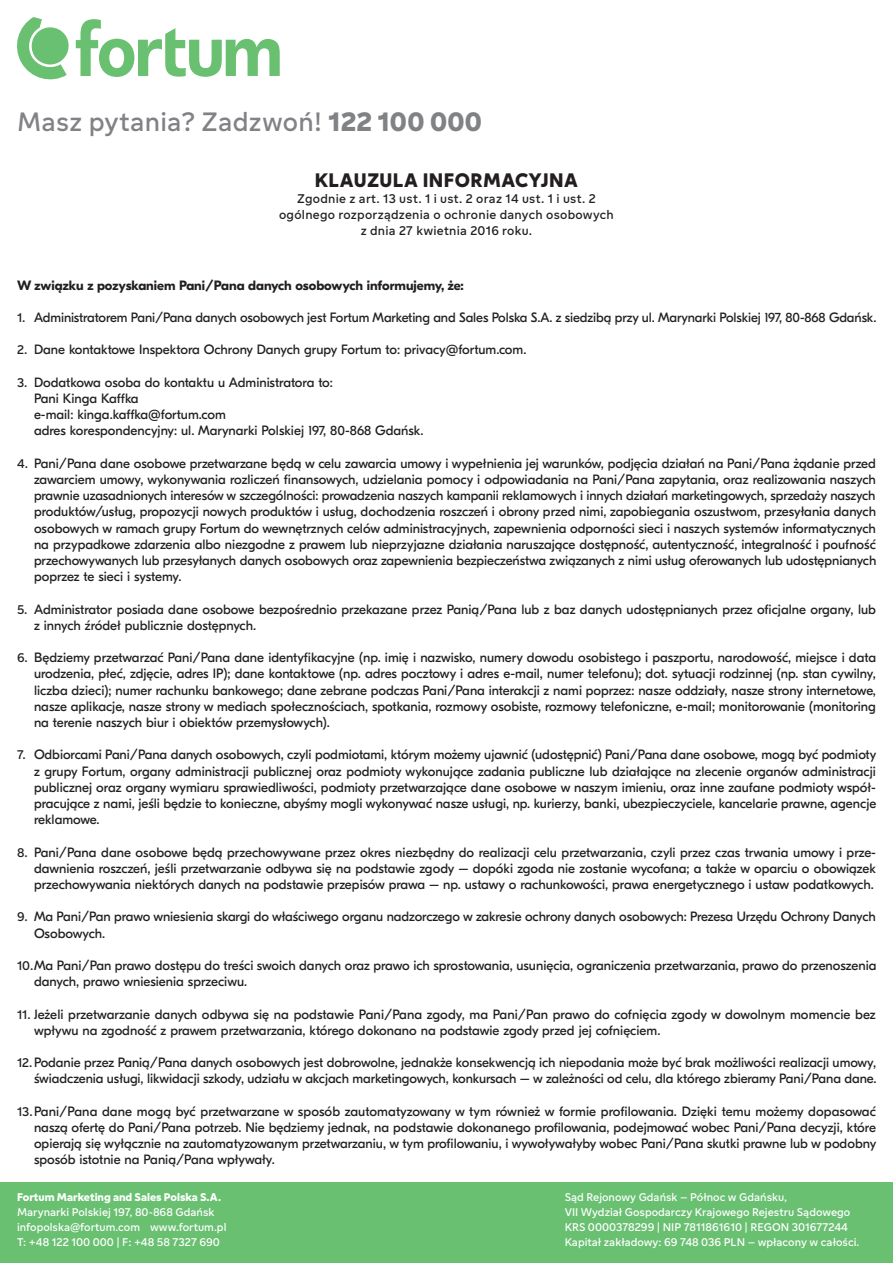
<style>
.page{position:relative;width:893px;height:1263px;background:#fff}
.page>*{position:absolute;margin:0;border:0;box-sizing:border-box;transform-origin:0 0}
.t1{font:28.5px "Fortum Sans";letter-spacing:.01em;color:#808285}
.t2{font:700 21px "Fortum Sans";letter-spacing:.02em;color:#231f20}
.Paragraph_Style_1{font:13.5px/16.2px "GT Eesti Pro Display";letter-spacing:-.005em;color:#231f20;text-align:justify}
.t3{font:13.5px "Fortum Sans";letter-spacing:.02em;color:#231f20}
.Paragraph_Style_1-2{font:700 13.5px "GT Eesti Pro Display";color:#231f20}
.t4{font:12px/15px "Fortum Sans";color:#fff}
.t5{font:700 12px "Fortum Sans";color:#fff}
.s1{font-weight:700}
.s2{font-family:"Fortum Sans"}
</style>
<div class="page">
<div style="left:0;top:1182px;width:893px;height:81px;background:#69c071"></div>
<svg style="left:17px;top:17px;width:263px;height:63px"></svg>
<h1 class="t1" style="left:17px;top:106px;width:466px">Masz pytania? Zadzwoń! <span class="s1">122 100 000</span></h1>
<p class="t2" style="left:315px;top:167px;width:265px">KLAUZULA INFORMACYJNA</p>
<p class="t3" style="left:297px;top:191px;width:300px">Zgodnie z art. 13 ust. 1 i ust. 2 oraz 14 ust. 1 i ust. 2</p>
<p class="t3" style="left:279px;top:207px;width:336px">ogólnego rozporządzenia o ochronie danych osobowych</p>
<p class="t3" style="left:361px;top:223px;width:173px">z dnia 27 kwietnia 2016 roku.</p>
<p class="Paragraph_Style_1-2" style="left:17px;top:277px;width:448px">W związku z pozyskaniem Pani/Pana danych osobowych informujemy, że:</p>
<p class="Paragraph_Style_1" style="left:17px;top:310px;width:861px"><span class="s2">1.</span> Administratorem Pani/Pana danych osobowych jest Fortum Marketing and Sales Polska S.A. z siedzibą przy ul. Marynarki Polskiej 197, 80-868 Gdańsk.</p>
<p class="Paragraph_Style_1" style="left:17px;top:342px;width:511px"><span class="s2">2.</span> Dane kontaktowe Inspektora Ochrony Danych grupy Fortum to: privacy@fortum.com.</p>
<p class="Paragraph_Style_1" style="left:17px;top:374px;width:317px"><span class="s2">3.</span> Dodatkowa osoba do kontaktu u Administratora to:</p>
<p class="Paragraph_Style_1" style="left:34px;top:391px;width:106px">Pani Kinga Kaffka</p>
<p class="Paragraph_Style_1" style="left:34px;top:407px;width:193px">e-mail: kinga.kaffka@fortum.com</p>
<p class="Paragraph_Style_1" style="left:34px;top:423px;width:391px">adres korespondencyjny: ul. Marynarki Polskiej 197, 80-868 Gdańsk.</p>
<p class="Paragraph_Style_1" style="left:34px;top:455px;width:844px;text-indent:-17px"><span class="s2">4.</span> Pani/Pana dane osobowe przetwarzane będą w celu zawarcia umowy i wypełnienia jej warunków, podjęcia działań na Pani/Pana żądanie przed zawarciem umowy, wykonywania rozliczeń finansowych, udzielania pomocy i odpowiadania na Pani/Pana zapytania, oraz realizowania naszych prawnie uzasadnionych interesów w szczególności: prowadzenia naszych kampanii reklamowych i innych działań marketingowych, sprzedaży naszych produktów/usług, propozycji nowych produktów i usług, dochodzenia roszczeń i obrony przed nimi, zapobiegania oszustwom, przesyłania danych osobowych w ramach grupy Fortum do wewnętrznych celów administracyjnych, zapewnienia odporności sieci i naszych systemów informatycznych na przypadkowe zdarzenia albo niezgodne z prawem lub nieprzyjazne działania naruszające dostępność, autentyczność, integralność i poufność przechowywanych lub przesyłanych danych osobowych oraz zapewnienia bezpieczeństwa związanych z nimi usług oferowanych lub udostępnianych poprzez te sieci i systemy.</p>
<p class="Paragraph_Style_1" style="left:34px;top:601px;width:843px;text-indent:-17px"><span class="s2">5.</span> Administrator posiada dane osobowe bezpośrednio przekazane przez Panią/Pana lub z baz danych udostępnianych przez oficjalne organy, lub z innych źródeł publicznie dostępnych.</p>
<p class="Paragraph_Style_1" style="left:34px;top:650px;width:843px;text-indent:-17px"><span class="s2">6.</span> Będziemy przetwarzać Pani/Pana dane identyfikacyjne (np. imię i nazwisko, numery dowodu osobistego i paszportu, narodowość, miejsce i data urodzenia, płeć, zdjęcie, adres IP); dane kontaktowe (np. adres pocztowy i adres e-mail, numer telefonu); dot. sytuacji rodzinnej (np. stan cywilny, liczba dzieci); numer rachunku bankowego; dane zebrane podczas Pani/Pana interakcji z nami poprzez: nasze oddziały, nasze strony internetowe, nasze aplikacje, nasze strony w mediach społecznościach, spotkania, rozmowy osobiste, rozmowy telefoniczne, e-mail; monitorowanie (monitoring na terenie naszych biur i obiektów przemysłowych).</p>
<p class="Paragraph_Style_1" style="left:34px;top:747px;width:844px;text-indent:-17px"><span class="s2">7.</span> Odbiorcami Pani/Pana danych osobowych, czyli podmiotami, którym możemy ujawnić (udostępnić) Pani/Pana dane osobowe, mogą być podmioty z grupy Fortum, organy administracji publicznej oraz podmioty wykonujące zadania publiczne lub działające na zlecenie organów administracji publicznej oraz organy wymiaru sprawiedliwości, podmioty przetwarzające dane osobowe w naszym imieniu, oraz inne zaufane podmioty współ&shy;pracujące z nami, jeśli będzie to konieczne, abyśmy mogli wykonywać nasze usługi, np. kurierzy, banki, ubezpieczyciele, kancelarie prawne, agencje reklamowe.</p>
<p class="Paragraph_Style_1" style="left:34px;top:844px;width:843px;text-indent:-17px"><span class="s2">8.</span> Pani/Pana dane osobowe będą przechowywane przez okres niezbędny do realizacji celu przetwarzania, czyli przez czas trwania umowy i prze&shy;dawnienia roszczeń, jeśli przetwarzanie odbywa się na podstawie zgody – dopóki zgoda nie zostanie wycofana; a także w oparciu o obowiązek przechowywania niektórych danych na podstawie przepisów prawa – np. ustawy o rachunkowości, prawa energetycznego i ustaw podatkowych.</p>
<p class="Paragraph_Style_1" style="left:34px;top:909px;width:843px;text-indent:-17px"><span class="s2">9.</span> Ma Pani/Pan prawo wniesienia skargi do właściwego organu nadzorczego w zakresie ochrony danych osobowych: Prezesa Urzędu Ochrony Danych<br>Osobowych.</p>
<p class="Paragraph_Style_1" style="left:34px;top:958px;width:844px;text-indent:-17px"><span class="s2">10.</span>Ma Pani/Pan prawo dostępu do treści swoich danych oraz prawo ich sprostowania, usunięcia, ograniczenia przetwarzania, prawo do przenoszenia danych, prawo wniesienia sprzeciwu.</p>
<p class="Paragraph_Style_1" style="left:34px;top:1006px;width:843px;text-indent:-17px"><span class="s2">11.</span> Jeżeli przetwarzanie danych odbywa się na podstawie Pani/Pana zgody, ma Pani/Pan prawo do cofnięcia zgody w dowolnym momencie bez wpływu na zgodność z prawem przetwarzania, którego dokonano na podstawie zgody przed jej cofnięciem.</p>
<p class="Paragraph_Style_1" style="left:17px;top:1055px;width:861px;text-align:right"><span class="s2">12.</span>Podanie przez Panią/Pana danych osobowych jest dobrowolne, jednakże konsekwencją ich niepodania może być brak możliwości realizacji umowy, świadczenia usługi, likwidacji szkody, udziału w akcjach marketingowych, konkursach – w zależności od celu, dla którego zbieramy Pani/Pana dane.</p>
<p class="Paragraph_Style_1" style="left:34px;top:1103px;width:844px;text-indent:-17px"><span class="s2">13.</span>Pani/Pana dane mogą być przetwarzane w sposób zautomatyzowany w tym również w formie profilowania. Dzięki temu możemy dopasować naszą ofertę do Pani/Pana potrzeb. Nie będziemy jednak, na podstawie dokonanego profilowania, podejmować wobec Pani/Pana decyzji, które opierają się wyłącznie na zautomatyzowanym przetwarzaniu, w tym profilowaniu, i wywoływałyby wobec Pani/Pana skutki prawne lub w podobny sposób istotnie na Panią/Pana wpływały.</p>
<p class="t5" style="left:17px;top:1190px;width:206px">Fortum Marketing and Sales Polska S.A.</p>
<p class="t4" style="left:17px;top:1204px;width:211px">Marynarki Polskiej 197, 80-868 Gdańsk infopolska@fortum.com www.fortum.pl<br>T: +48 122 100 000 | F: +48 58 7327 690</p>
<p class="t4" style="left:565px;top:1189px;width:296px">Sąd Rejonowy Gdańsk – Północ w Gdańsku,<br>VII Wydział Gospodarczy Krajowego Rejestru Sądowego KRS 0000378299 | NIP 7811861610 | REGON 301677244<br>Kapitał zakładowy: 69 748 036 PLN – wpłacony w całości.</p>
</div>
